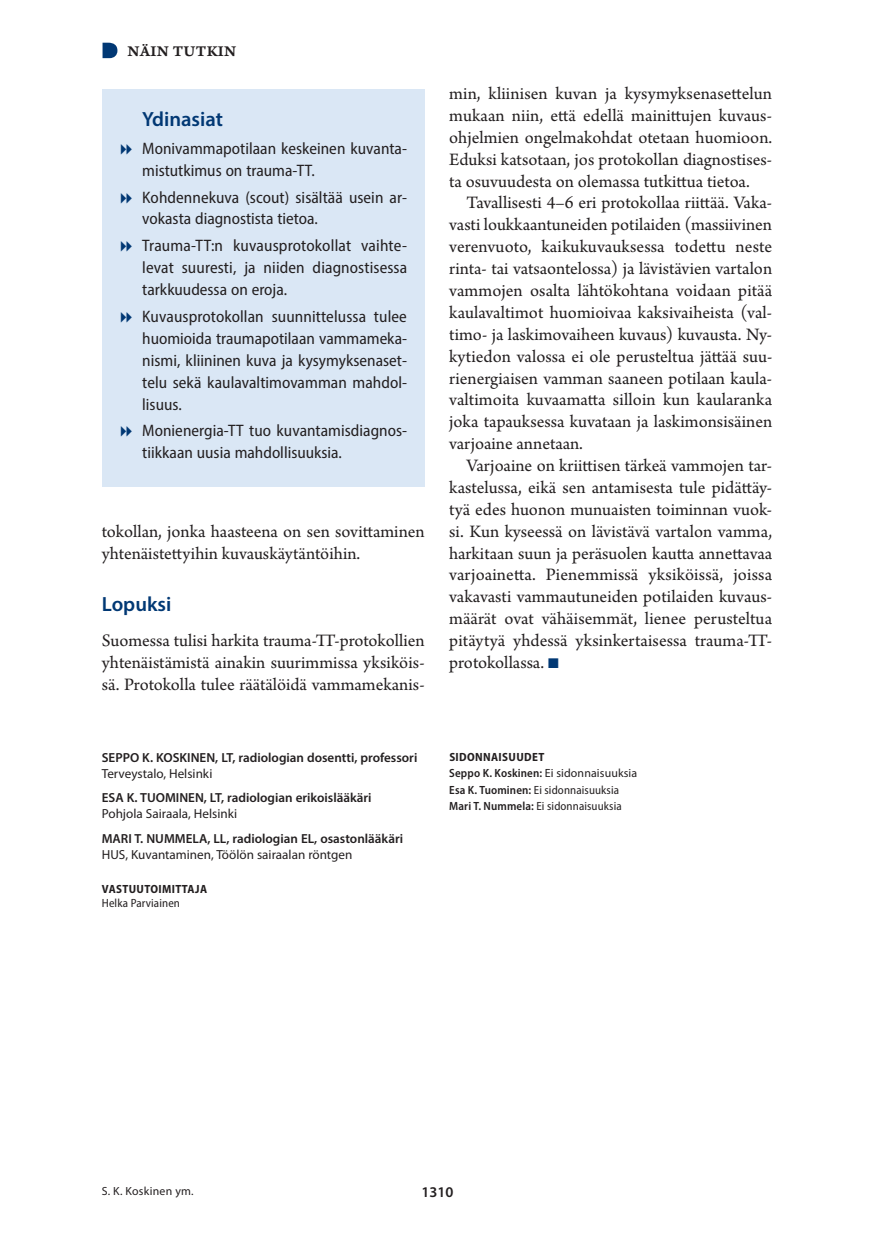
<style>
.page{position:relative;width:874px;height:1241px;background:#fff}
.page>*{position:absolute;margin:0;border:0;box-sizing:border-box;transform-origin:0 0}
.t1{font:600 20.65px "Myriad Pro";color:#013874}
.t2{font:18.38px/21.9px "Arno Pro";color:#231f20;text-align:justify}
.t3{font:semi-condensed 16.62px/21.9px "Myriad Pro";color:#231f20}
.t4{font:15.75px "Arno Pro Smbd Caption";letter-spacing:.015em;color:#231f20}
.t5{font:600 14.88px "Myriad Pro";color:#231f20}
.t6{font:600 13.12px "Myriad Pro";color:#231f20}
.t7{font:13.12px "Myriad Pro";color:#231f20}
.t8{font:600 semi-condensed 11.9px/16.4px "Myriad Pro";color:#231f20}
.t9{font:700 semi-condensed 11.9px "Myriad Pro";letter-spacing:.03em;color:#231f20}
.t10{font:11.9px "Myriad Pro";letter-spacing:.02em;color:#231f20}
.t11{font:semi-condensed 11.9px "Myriad Pro";letter-spacing:.01em;color:#231f20}
.s1{color:#013874}
.s2{font-weight:700}
.s3{font-weight:400;font-stretch:normal}
.s4{font-weight:400}
</style>
<div class="page">
<svg style="left:102px;top:43px;width:15px;height:15px"></svg>
<div style="left:102px;top:89px;width:322px;height:397px;background:#dae7f5"></div>
<p class="t4" style="left:127px;top:41px;width:110px">NÄIN TUTKIN</p>
<p class="t1" style="left:142px;top:106px;width:82px">Ydinasiat</p>
<p class="t3" style="left:142px;top:137px;width:266px">Monivammapotilaan keskeinen kuvanta&shy;mistutkimus on trauma-TT.</p>
<p class="t3" style="left:142px;top:186px;width:266px">Kohdennekuva (scout) sisältää usein ar&shy;vokasta diagnostista tietoa.</p>
<p class="t3" style="left:142px;top:234px;width:266px;text-align:justify">Trauma-TT:n kuvausprotokollat vaihte&shy;levat suuresti, ja niiden diagnostisessa tarkkuudessa on eroja.</p>
<p class="t3" style="left:142px;top:305px;width:266px;text-align:justify">Kuvausprotokollan suunnittelussa tulee huomioida traumapotilaan vammameka&shy;nismi, kliininen kuva ja kysymyksenaset&shy;telu sekä kaulavaltimovamman mahdol&shy;lisuus.</p>
<p class="t3" style="left:142px;top:419px;width:266px">Monienergia-TT tuo kuvantamisdiagnos&shy;tiikkaan uusia mahdollisuuksia.</p>
<p class="t2" style="left:102px;top:521px;width:324px">tokollan, jonka haasteena on sen sovittaminen yhtenäistettyihin kuvauskäytäntöihin.</p>
<p class="t1" style="left:102px;top:591px;width:71px">Lopuksi</p>
<p class="t2" style="left:102px;top:630px;width:324px">Suomessa tulisi harkita trauma-TT-protokollien yhtenäistämistä ainakin suurimmissa yksiköis&shy;sä. Protokolla tulee räätälöidä vammamekanis-</p>
<p class="t2" style="left:449px;top:84px;width:324px">min, kliinisen kuvan ja kysymyksenasettelun mukaan niin, että edellä mainittujen kuvaus&shy;ohjelmien ongelmakohdat otetaan huomioon.<br>Eduksi katsotaan, jos protokollan diagnostises&shy;ta osuvuudesta on olemassa tutkittua tietoa.</p>
<p class="t2" style="left:449px;top:193px;width:324px;text-indent:17px">Tavallisesti 4–6 eri protokollaa riittää. Vaka&shy;vasti loukkaantuneiden potilaiden (massiivinen verenvuoto, kaikukuvauksessa todettu neste rinta- tai vatsaontelossa) ja lävistävien vartalon vammojen osalta lähtökohtana voidaan pitää kaulavaltimot huomioivaa kaksivaiheista (val&shy;timo- ja laskimovaiheen kuvaus) kuvausta. Ny&shy;kytiedon valossa ei ole perusteltua jättää suu&shy;rienergiaisen vamman saaneen potilaan kaula&shy;valtimoita kuvaamatta silloin kun kaularanka joka tapauksessa kuvataan ja laskimonsisäinen varjoaine annetaan.</p>
<p class="t2" style="left:449px;top:455px;width:324px;text-indent:17px">Varjoaine on kriittisen tärkeä vammojen tar&shy;kastelussa, eikä sen antamisesta tule pidättäy&shy;tyä edes huonon munuaisten toiminnan vuok&shy;si. Kun kyseessä on lävistävä vartalon vamma, harkitaan suun ja peräsuolen kautta annettavaa varjoainetta. Pienemmissä yksiköissä, joissa vakavasti vammautuneiden potilaiden kuvaus&shy;määrät ovat vähäisemmät, lienee perusteltua pitäytyä yhdessä yksinkertaisessa trauma-TT&shy;protokollassa. <span class="s1">■</span></p>
<p class="t6" style="left:102px;top:749px;width:317px">SEPPO K. KOSKINEN, LT, radiologian dosentti, professori</p>
<p class="t7" style="left:102px;top:765px;width:112px">Terveystalo, Helsinki</p>
<p class="t6" style="left:102px;top:789px;width:271px">ESA K. TUOMINEN, LT, radiologian erikoislääkäri</p>
<p class="t7" style="left:102px;top:805px;width:137px">Pohjola Sairaala, Helsinki</p>
<p class="t6" style="left:102px;top:829px;width:303px">MARI T. NUMMELA, LL, radiologian EL, osastonlääkäri</p>
<p class="t7" style="left:102px;top:845px;width:252px">HUS, Kuvantaminen, Töölön sairaalan röntgen</p>
<p class="t9" style="left:102px;top:881px;width:107px">VASTUUTOIMITTAJA</p>
<p class="t11" style="left:102px;top:895px;width:80px">Helka Parviainen</p>
<p class="t8" style="left:449px;top:748px;width:189px"><span class="s2">SIDONNAISUUDET<br></span>Seppo K. Koskinen: <span class="s3">Ei sidonnaisuuksia<br></span>Esa K. Tuominen: <span class="s4">Ei sidonnaisuuksia<br></span>Mari T. Nummela: <span class="s4">Ei sidonnaisuuksia</span></p>
<p class="t10" style="left:102px;top:1183px;width:93px">S. K. Koskinen ym.</p>
<p class="t5" style="left:421px;top:1182px;width:33px">1310</p>
</div>
